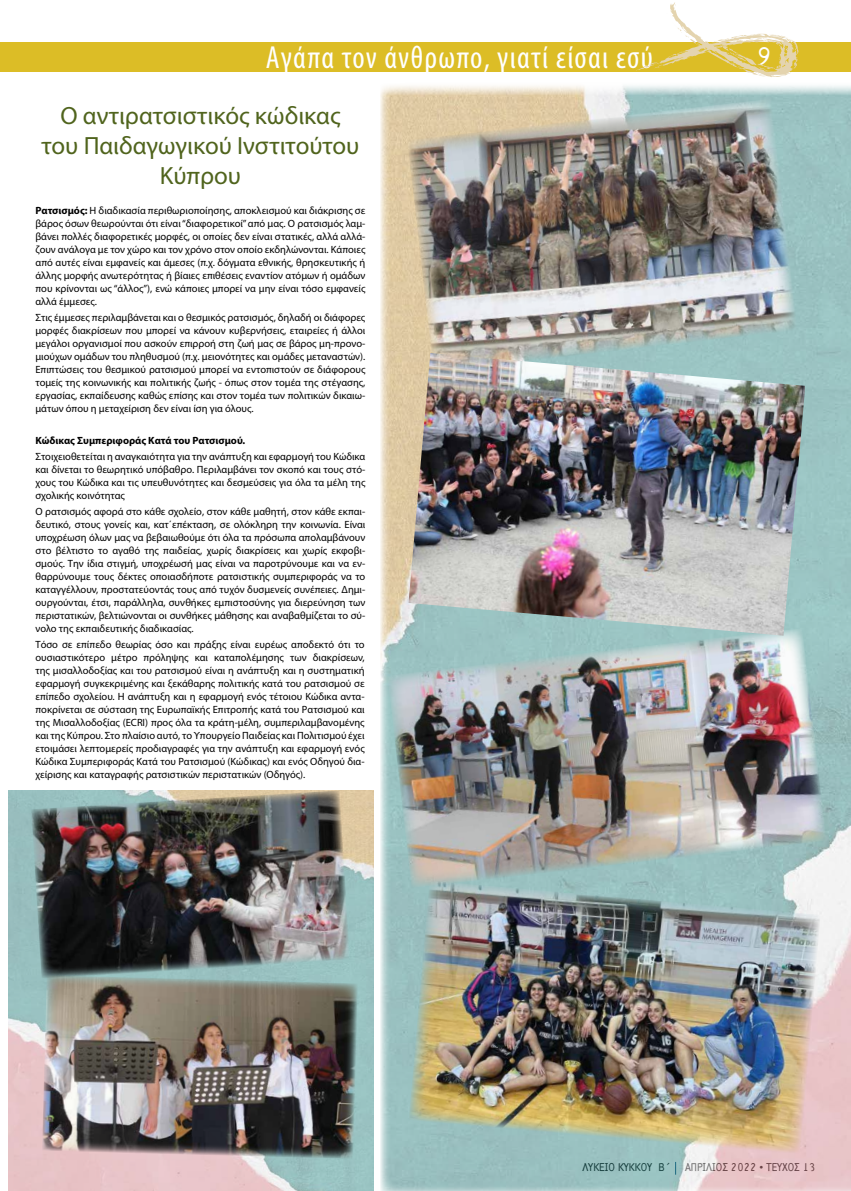
<style>
.page{position:relative;width:851px;height:1191px;background:#fff}
.page>*{position:absolute;margin:0;border:0;box-sizing:border-box;transform-origin:0 0}
.t1{font:condensed 32px "Myriad Pro";letter-spacing:.04em;color:#fff}
.t2{font:25px/30px "Myriad Pro";color:#50641d;text-align:center}
.t3{font:25px "CF Template";color:#fff}
.t4{font:11px "CF Spookie";color:#000}
.t5{font:10.5px/13px "Myriad Pro";color:#000;text-align:justify}
.t6{font:700 10.5px "Myriad Pro";color:#000}
.s1{font-weight:700}
</style>
<div class="page">
<img style="left:8px;top:790px;width:365px;height:401px">
<div style="left:0;top:42px;width:850px;height:30px;background:#dcbd26"></div>
<svg style="left:636px;top:2px;width:162px;height:75px"></svg>
<img style="left:380px;top:86px;width:470px;height:1105px">
<img style="left:387px;top:628px;width:439px;height:260px">
<img style="left:408px;top:353px;width:397px;height:282px">
<img style="left:407px;top:99px;width:391px;height:273px">
<img style="left:408px;top:880px;width:412px;height:275px">
<img style="left:31px;top:790px;width:319px;height:189px">
<img style="left:42px;top:975px;width:317px;height:184px">
<h1 class="t1" style="left:266px;top:38px;width:388px">Αγάπα τον άνθρωπο, γιατί είσαι εσύ</h1>
<h2 class="t3" style="left:757px;top:37px;width:15px">9</h2>
<h2 class="t2" style="left:41px;top:101px;width:319px">Ο αντιρατσιστικός κώδικας του Παιδαγωγικού Ινστιτούτου<br>Κύπρου</h2>
<p class="t5" style="left:35px;top:204px;width:331px"><span class="s1">Ρατσισμός:</span> Η διαδικασία περιθωριοποίησης, αποκλεισμού και διάκρισης σε βάρος όσων θεωρούνται ότι είναι “διαφορετικοί” από μας. Ο ρατσισμός λαμ&shy;βάνει πολλές διαφορετικές μορφές, οι οποίες δεν είναι στατικές, αλλά αλλά&shy;ζουν ανάλογα με τον χώρο και τον χρόνο στον οποίο εκδηλώνονται. Κάποιες από αυτές είναι εμφανείς και άμεσες (π.χ. δόγματα εθνικής, θρησκευτικής ή άλλης μορφής ανωτερότητας ή βίαιες επιθέσεις εναντίον ατόμων ή ομάδων που κρίνονται ως “άλλος”), ενώ κάποιες μπορεί να μην είναι τόσο εμφανείς αλλά έμμεσες.</p>
<p class="t5" style="left:35px;top:311px;width:331px">Στις έμμεσες περιλαμβάνεται και ο θεσμικός ρατσισμός, δηλαδή οι διάφορες μορφές διακρίσεων που μπορεί να κάνουν κυβερνήσεις, εταιρείες ή άλλοι μεγάλοι οργανισμοί που ασκούν επιρροή στη ζωή μας σε βάρος μη-προνο&shy;μιούχων ομάδων του πληθυσμού (π.χ. μειονότητες και ομάδες μεταναστών).<br>Επιπτώσεις του θεσμικού ρατσισμού μπορεί να εντοπιστούν σε διάφορους τομείς της κοινωνικής και πολιτικής ζωής - όπως στον τομέα της στέγασης, εργασίας, εκπαίδευσης καθώς επίσης και στον τομέα των πολιτικών δικαιω&shy;μάτων όπου η μεταχείριση δεν είναι ίση για όλους.</p>
<p class="t6" style="left:35px;top:433px;width:211px">Κώδικας Συμπεριφοράς Κατά του Ρατσισμού.</p>
<p class="t5" style="left:35px;top:449px;width:331px">Στοιχειοθετείται η αναγκαιότητα για την ανάπτυξη και εφαρμογή του Κώδικα και δίνεται το θεωρητικό υπόβαθρο. Περιλαμβάνει τον σκοπό και τους στό&shy;χους του Κώδικα και τις υπευθυνότητες και δεσμεύσεις για όλα τα μέλη της σχολικής κοινότητας</p>
<p class="t5" style="left:35px;top:504px;width:331px">Ο ρατσισμός αφορά στο κάθε σχολείο, στον κάθε μαθητή, στον κάθε εκπαι&shy;δευτικό, στους γονείς και, κατ΄επέκταση, σε ολόκληρη την κοινωνία. Είναι υποχρέωση όλων μας να βεβαιωθούμε ότι όλα τα πρόσωπα απολαμβάνουν στο βέλτιστο το αγαθό της παιδείας, χωρίς διακρίσεις και χωρίς εκφοβι&shy;σμούς. Την ίδια στιγμή, υποχρέωσή μας είναι να παροτρύνουμε και να εν&shy;θαρρύνουμε τους δέκτες οποιασδήποτε ρατσιστικής συμπεριφοράς να το καταγγέλλουν, προστατεύοντάς τους από τυχόν δυσμενείς συνέπειες. Δημι&shy;ουργούνται, έτσι, παράλληλα, συνθήκες εμπιστοσύνης για διερεύνηση των περιστατικών, βελτιώνονται οι συνθήκες μάθησης και αναβαθμίζεται το σύ&shy;νολο της εκπαιδευτικής διαδικασίας.</p>
<p class="t5" style="left:35px;top:637px;width:331px">Τόσο σε επίπεδο θεωρίας όσο και πράξης είναι ευρέως αποδεκτό ότι το ουσιαστικότερο μέτρο πρόληψης και καταπολέμησης των διακρίσεων, της μισαλλοδοξίας και του ρατσισμού είναι η ανάπτυξη και η συστηματική εφαρμογή συγκεκριμένης και ξεκάθαρης πολιτικής κατά του ρατσισμού σε επίπεδο σχολείου. Η ανάπτυξη και η εφαρμογή ενός τέτοιου Κώδικα αντα&shy;ποκρίνεται σε σύσταση της Ευρωπαϊκής Επιτροπής κατά του Ρατσισμού και της Μισαλλοδοξίας (ECRI) προς όλα τα κράτη-μέλη, συμπεριλαμβανομένης και της Κύπρου. Στο πλαίσιο αυτό, το Υπουργείο Παιδείας και Πολιτισμού έχει ετοιμάσει λεπτομερείς προδιαγραφές για την ανάπτυξη και εφαρμογή ενός Κώδικα Συμπεριφοράς Κατά του Ρατσισμού (Κώδικας) και ενός Οδηγού δια&shy;χείρισης και καταγραφής ρατσιστικών περιστατικών (Οδηγός).</p>
<p class="t4" style="left:582px;top:1160px;width:89px">ΛΥΚΕΙΟ ΚΥΚΚΟΥ Β΄</p>
<p class="t4" style="left:685px;top:1160px;width:132px">AΠΡΙΛΙΟΣ 2022 • ΤΕΥΧΟΣ 13</p>
</div>
